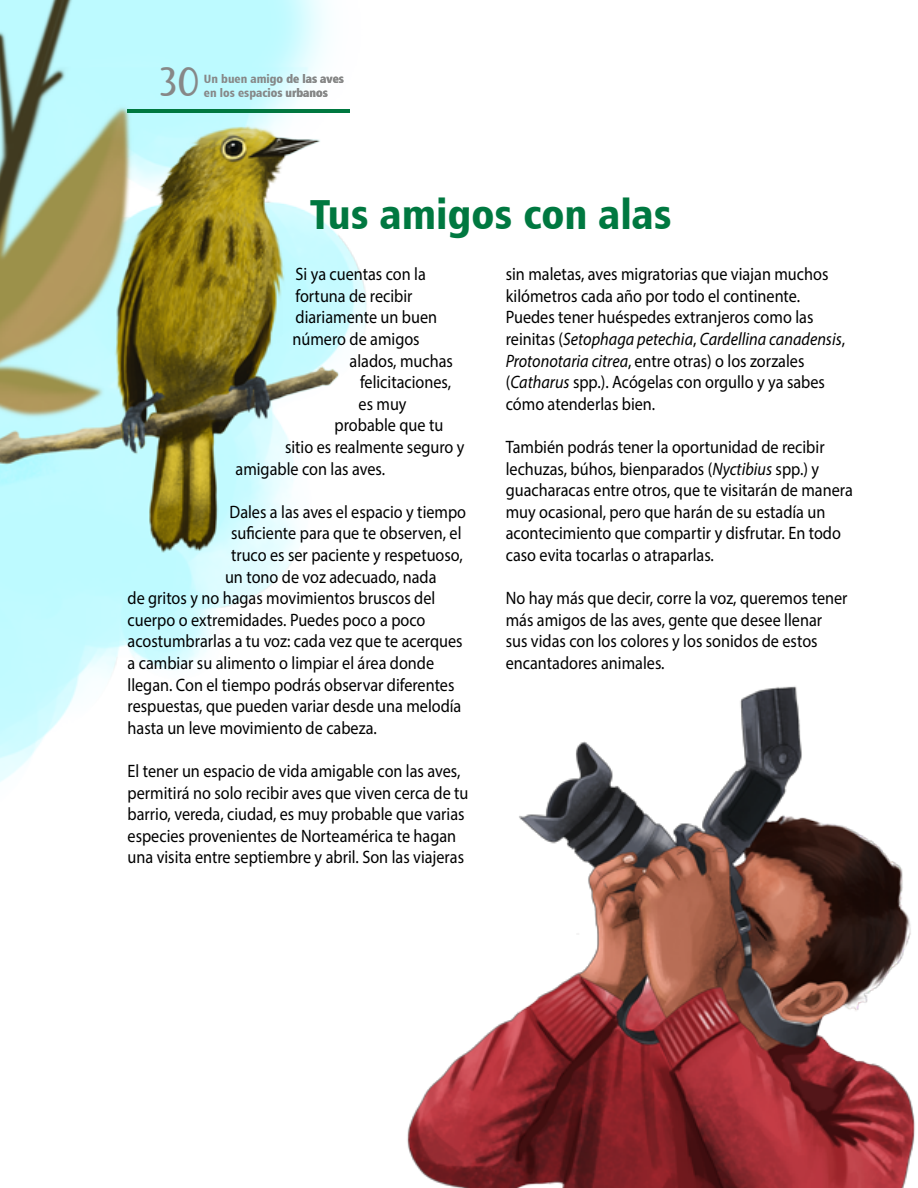
<style>
.page{position:relative;width:918px;height:1188px;background:#fff}
.page>*{position:absolute;margin:0;border:0;box-sizing:border-box;transform-origin:0 0}
.t1{font:42px "Humanist 777 BT Black Condensed B";color:#007840}
.t2{font:42px "October Moon";color:#878787}
.t3{font:18px/21.6px "Myriad Pro";color:#000;scale:.9 1}
.t4{font:12px/14.4px "Humanist 777 BT Black Condensed B";color:#878787}
.s1{font-style:italic}
</style>
<div class="page">
<img style="left:0;top:0;width:367px;height:782px">
<img style="left:407px;top:686px;width:508px;height:502px">
<hr style="left:127px;top:110px;width:223px;height:3px;background:#007840">
<h1 class="t2" style="left:160px;top:57px;width:41px">30</h1>
<p class="t4" style="left:204px;top:71px;width:142px">Un buen amigo de las aves en los espacios urbanos</p>
<h1 class="t1" style="left:310px;top:188px;width:363px">Tus amigos con alas</h1>
<p class="t3" style="left:296px;top:263px;width:146px">Si ya cuentas con la</p>
<p class="t3" style="left:296px;top:285px;width:131px">fortuna de recibir</p>
<p class="t3" style="left:296px;top:306px;width:159px">diariamente un buen</p>
<p class="t3" style="left:293px;top:328px;width:143px">número de amigos</p>
<p class="t3" style="left:350px;top:350px;width:116px">alados, muchas</p>
<p class="t3" style="left:360px;top:371px;width:103px">felicitaciones,</p>
<p class="t3" style="left:359px;top:393px;width:55px">es muy</p>
<p class="t3" style="left:335px;top:414px;width:122px">probable que tu</p>
<p class="t3" style="left:285px;top:436px;width:201px">sitio es realmente seguro y</p>
<p class="t3" style="left:236px;top:458px;width:168px">amigable con las aves.</p>
<p class="t3" style="left:230px;top:501px;width:264px">Dales a las aves el espacio y tiempo</p>
<p class="t3" style="left:231px;top:522px;width:258px">suficiente para que te observen, el</p>
<p class="t3" style="left:231px;top:544px;width:259px">truco es ser paciente y respetuoso,</p>
<p class="t3" style="left:225px;top:566px;width:237px">un tono de voz adecuado, nada</p>
<p class="t3" style="left:128px;top:587px;width:343px">de gritos y no hagas movimientos bruscos del</p>
<p class="t3" style="left:128px;top:609px;width:333px">cuerpo o extremidades. Puedes poco a poco</p>
<p class="t3" style="left:128px;top:630px;width:374px">acostumbrarlas a tu voz: cada vez que te acerques</p>
<p class="t3" style="left:128px;top:652px;width:342px">a cambiar su alimento o limpiar el área donde</p>
<p class="t3" style="left:128px;top:674px;width:365px">llegan. Con el tiempo podrás observar diferentes</p>
<p class="t3" style="left:128px;top:695px;width:372px">respuestas, que pueden variar desde una melodía</p>
<p class="t3" style="left:128px;top:717px;width:278px">hasta un leve movimiento de cabeza.</p>
<p class="t3" style="left:128px;top:760px;width:380px">El tener un espacio de vida amigable con las aves, permitirá no solo recibir aves que viven cerca de tu barrio, vereda, ciudad, es muy probable que varias especies provenientes de Norteamérica te hagan una visita entre septiembre y abril. Son las viajeras</p>
<p class="t3" style="left:506px;top:263px;width:379px">sin maletas, aves migratorias que viajan muchos kilómetros cada año por todo el continente.<br>Puedes tener huéspedes extranjeros como las reinitas (<span class="s1">Setophaga petechia</span>, <span class="s1">Cardellina canadensis</span>, <span class="s1">Protonotaria citrea</span>, entre otras) o los zorzales (<span class="s1">Catharus</span> spp.). Acógelas con orgullo y ya sabes cómo atenderlas bien.</p>
<p class="t3" style="left:506px;top:436px;width:387px">También podrás tener la oportunidad de recibir lechuzas, búhos, bienparados (<span class="s1">Nyctibius</span> spp.) y guacharacas entre otros, que te visitarán de manera muy ocasional, pero que harán de su estadía un acontecimiento que compartir y disfrutar. En todo caso evita tocarlas o atraparlas.</p>
<p class="t3" style="left:506px;top:587px;width:381px">No hay más que decir, corre la voz, queremos tener más amigos de las aves, gente que desee llenar sus vidas con los colores y los sonidos de estos encantadores animales.</p>
</div>
